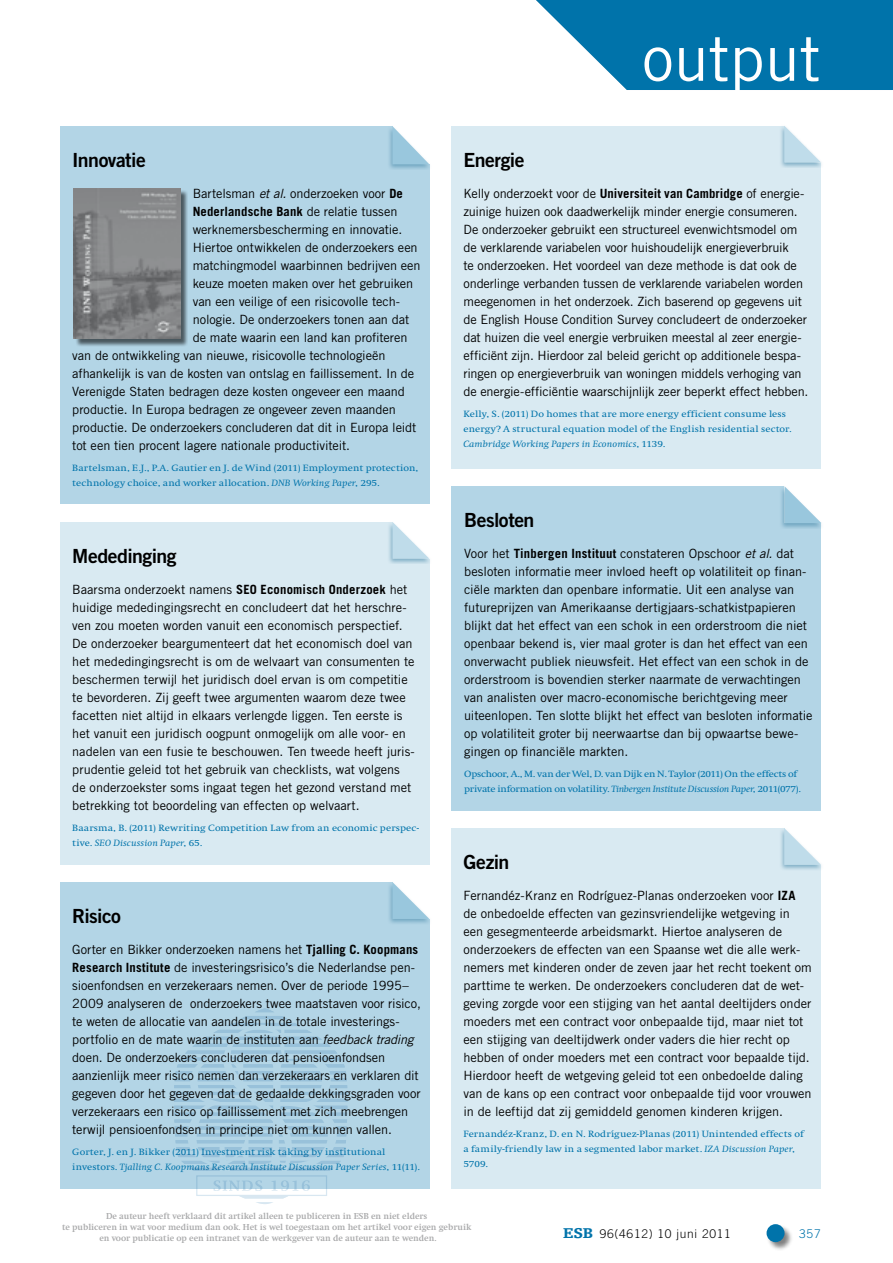
<style>
.page{position:relative;width:893px;height:1263px;background:#fff}
.page>*{position:absolute;margin:0;border:0;box-sizing:border-box;transform-origin:0 0}
.t1{font:63px "Trade Gothic";color:#fff}
.t2{font:19.5px "Trade Gothic Bold Two";letter-spacing:-.025em;color:#000}
.t3{font:12.75px/18px "Trade Gothic";letter-spacing:-.005em;color:#000}
.t4{font:700 12.75px "Trade Gothic";letter-spacing:.015em;color:#000}
.t5{font:300 12px "Trade Gothic";letter-spacing:.06em;color:#000}
.t6{font:300 12px "Trade Gothic";color:#0073aa}
.t7{font:9.45px/15px "Swift";letter-spacing:.005em;color:#0073aa;scale:1.11 1}
.t8{font:9.45px/15px "Swift";letter-spacing:-.025em;color:#0073aa;scale:1.11 1}
.t9{font:700 9px/10.8px "Swift";color:#707173;text-align:center}
.s1{font-style:italic}
.s2{font-weight:700}
.s3{font-weight:400}
.s4{font-family:"Egyptienne F";font-weight:900;font-size:15px;color:#0073aa}
</style>
<div class="page">
<div style="left:766px;top:1224px;width:27px;height:27px;background:#000;opacity:.5"></div>
<div style="left:766px;top:1224px;width:18px;height:18px;background:#0073aa;border-radius:50%"></div>
<svg style="left:536px;top:0;width:357px;height:90px;background:#2084b4"></svg>
<div style="left:60px;top:126px;width:369px;height:378px;background:#b3d5e6"></div>
<div style="left:387px;top:124px;width:45px;height:46px;background:#0073aa;opacity:.39"></div>
<svg style="left:392px;top:126px;width:37px;height:38px"></svg>
<div style="left:60px;top:522px;width:369px;height:342px;background:#d9eaf2"></div>
<div style="left:387px;top:520px;width:45px;height:44px;background:#0073aa;opacity:.39"></div>
<svg style="left:392px;top:522px;width:37px;height:37px"></svg>
<div style="left:60px;top:882px;width:369px;height:306px;background:#b3d5e6"></div>
<div style="left:387px;top:880px;width:45px;height:44px;background:#0073aa;opacity:.39"></div>
<svg style="left:392px;top:882px;width:37px;height:37px"></svg>
<div style="left:451px;top:126px;width:370px;height:342px;background:#d9eaf2"></div>
<div style="left:779px;top:123px;width:44px;height:45px;background:#0073aa;opacity:.39"></div>
<svg style="left:784px;top:126px;width:37px;height:37px"></svg>
<div style="left:451px;top:828px;width:370px;height:360px;background:#d9eaf2"></div>
<div style="left:779px;top:826px;width:44px;height:44px;background:#0073aa;opacity:.39"></div>
<svg style="left:784px;top:828px;width:37px;height:37px"></svg>
<div style="left:451px;top:486px;width:370px;height:324px;background:#b3d5e6"></div>
<div style="left:779px;top:484px;width:45px;height:44px;background:#0073aa;opacity:.39"></div>
<svg style="left:784px;top:486px;width:37px;height:37px"></svg>
<div style="left:75px;top:190px;width:113px;height:157px;background:#000;opacity:.59"></div>
<img style="left:74px;top:189px;width:106px;height:150px">
<svg style="left:161px;top:1008px;width:197px;height:196px"></svg>
<h2 class="t2" style="left:72px;top:147px;width:75px">Innovatie</h2>
<p class="t3" style="left:193px;top:184px;width:212px">Bartelsman <span class="s1">et al.</span> onderzoeken voor <span class="s2">De</span></p>
<p class="t4" style="left:193px;top:204px;width:206px">Nederlandsche Bank <span class="s3">de relatie tussen</span></p>
<p class="t3" style="left:193px;top:220px;width:211px">werknemersbescherming en innovatie.</p>
<p class="t3" style="left:193px;top:238px;width:226px">Hiertoe ontwikkelen de onderzoekers een</p>
<p class="t3" style="left:193px;top:256px;width:229px">matchingmodel waarbinnen bedrijven een</p>
<p class="t3" style="left:193px;top:274px;width:222px">keuze moeten maken over het gebruiken</p>
<p class="t3" style="left:193px;top:292px;width:209px">van een veilige of een risicovolle tech-</p>
<p class="t3" style="left:193px;top:310px;width:218px">nologie. De onderzoekers tonen aan dat</p>
<p class="t3" style="left:193px;top:328px;width:216px">de mate waarin een land kan profiteren</p>
<p class="t3" style="left:72px;top:346px;width:315px">van de ontwikkeling van nieuwe, risicovolle technologieën</p>
<p class="t3" style="left:72px;top:364px;width:344px">afhankelijk is van de kosten van ontslag en faillissement. In de</p>
<p class="t3" style="left:72px;top:382px;width:334px">Verenigde Staten bedragen deze kosten ongeveer een maand</p>
<p class="t3" style="left:72px;top:400px;width:325px">productie. In Europa bedragen ze ongeveer zeven maanden</p>
<p class="t3" style="left:72px;top:418px;width:346px">productie. De onderzoekers concluderen dat dit in Europa leidt</p>
<p class="t3" style="left:72px;top:436px;width:279px">tot een tien procent lagere nationale productiviteit.</p>
<p class="t7" style="left:72px;top:461px;width:313px">Bartelsman, E.J., P.A. Gautier en J. de Wind (2011) Employment protection, technology choice, and worker allocation. <span class="s1">DNB Working Paper</span>, 295.</p>
<h2 class="t2" style="left:72px;top:543px;width:106px">Mededinging</h2>
<p class="t3" style="left:72px;top:580px;width:344px">Baarsma onderzoekt namens <span class="s2">SEO Economisch Onderzoek</span> het huidige mededingingsrecht en concludeert dat het herschre&shy;ven zou moeten worden vanuit een economisch perspectief.<br>De onderzoeker beargumenteert dat het economisch doel van het mededingingsrecht is om de welvaart van consumenten te beschermen terwijl het juridisch doel ervan is om competitie te bevorderen. Zij geeft twee argumenten waarom deze twee facetten niet altijd in elkaars verlengde liggen. Ten eerste is het vanuit een juridisch oogpunt onmogelijk om alle voor- en nadelen van een fusie te beschouwen. Ten tweede heeft juris&shy;prudentie geleid tot het gebruik van checklists, wat volgens de onderzoekster soms ingaat tegen het gezond verstand met betrekking tot beoordeling van effecten op welvaart.</p>
<p class="t7" style="left:72px;top:821px;width:314px">Baarsma, B. (2011) Rewriting Competition Law from an economic perspec&shy;tive. <span class="s1">SEO Discussion Paper</span>, 65.</p>
<h2 class="t2" style="left:72px;top:903px;width:50px">Risico</h2>
<p class="t3" style="left:72px;top:940px;width:350px">Gorter en Bikker onderzoeken namens het <span class="s2">Tjalling C. Koopmans Research Institute</span> de investeringsrisico’s die Nederlandse pen&shy;sioenfondsen en verzekeraars nemen. Over de periode 1995– 2009 analyseren de onderzoekers twee maatstaven voor risico, te weten de allocatie van aandelen in de totale investerings&shy;portfolio en de mate waarin de instituten aan <span class="s1">feedback trading </span>doen. De onderzoekers concluderen dat pensioenfondsen aanzienlijk meer risico nemen dan verzekeraars en verklaren dit gegeven door het gegeven dat de gedaalde dekkingsgraden voor verzekeraars een risico op faillissement met zich meebrengen terwijl pensioenfondsen in principe niet om kunnen vallen.</p>
<p class="t7" style="left:72px;top:1145px;width:315px">Gorter, J. en J. Bikker (2011) Investment risk taking by institutional investors. <span class="s1">Tjalling C. Koopmans Research Institute Discussion Paper Series</span>, 11(11).</p>
<h1 class="t1" style="left:642px;top:20px;width:180px">output</h1>
<h2 class="t2" style="left:463px;top:147px;width:63px">Energie</h2>
<p class="t3" style="left:463px;top:184px;width:346px">Kelly onderzoekt voor de <span class="s2">Universiteit van Cambridge</span> of energie&shy;zuinige huizen ook daadwerkelijk minder energie consumeren.<br>De onderzoeker gebruikt een structureel evenwichtsmodel om de verklarende variabelen voor huishoudelijk energieverbruik<br>te onderzoeken. Het voordeel van deze methode is dat ook de onderlinge verbanden tussen de verklarende variabelen worden meegenomen in het onderzoek. Zich baserend op gegevens uit de English House Condition Survey concludeert de onderzoeker dat huizen die veel energie verbruiken meestal al zeer energie&shy;efficiënt zijn. Hierdoor zal beleid gericht op additionele bespa&shy;ringen op energieverbruik van woningen middels verhoging van de energie-efficiëntie waarschijnlijk zeer beperkt effect hebben.</p>
<p class="t7" style="left:463px;top:407px;width:297px">Kelly, S. (2011) Do homes that are more energy efficient consume less energy? A structural equation model of the English residential sector.<br><span class="s1">Cambridge Working Papers in Economics</span>, 1139.</p>
<h2 class="t2" style="left:464px;top:507px;width:72px">Besloten</h2>
<p class="t3" style="left:464px;top:544px;width:350px">Voor het <span class="s2">Tinbergen Instituut</span> constateren Opschoor <span class="s1">et al.</span> dat besloten informatie meer invloed heeft op volatiliteit op finan&shy;ciële markten dan openbare informatie. Uit een analyse van futureprijzen van Amerikaanse dertigjaars-schatkistpapieren blijkt dat het effect van een schok in een orderstroom die niet openbaar bekend is, vier maal groter is dan het effect van een onverwacht publiek nieuwsfeit. Het effect van een schok in de orderstroom is bovendien sterker naarmate de verwachtingen van analisten over macro-economische berichtgeving meer uiteenlopen. Ten slotte blijkt het effect van besloten informatie op volatiliteit groter bij neerwaartse dan bij opwaartse bewe&shy;gingen op financiële markten.</p>
<p class="t8" style="left:464px;top:767px;width:305px">Opschoor, A., M. van der Wel, D. van Dijk en N. Taylor (2011) On the effects of private information on volatility. <span class="s1">Tinbergen Institute Discussion Paper</span>, 2011(077).</p>
<h2 class="t2" style="left:463px;top:849px;width:47px">Gezin</h2>
<p class="t3" style="left:463px;top:886px;width:350px">Fernandéz-Kranz en Rodríguez-Planas onderzoeken voor <span class="s2">IZA<br></span>de onbedoelde effecten van gezinsvriendelijke wetgeving in een gesegmenteerde arbeidsmarkt. Hiertoe analyseren de onderzoekers de effecten van een Spaanse wet die alle werk&shy;nemers met kinderen onder de zeven jaar het recht toekent om parttime te werken. De onderzoekers concluderen dat de wet&shy;geving zorgde voor een stijging van het aantal deeltijders onder moeders met een contract voor onbepaalde tijd, maar niet tot een stijging van deeltijdwerk onder vaders die hier recht op hebben of onder moeders met een contract voor bepaalde tijd.<br>Hierdoor heeft de wetgeving geleid tot een onbedoelde daling van de kans op een contract voor onbepaalde tijd voor vrouwen in de leeftijd dat zij gemiddeld genomen kinderen krijgen.</p>
<p class="t7" style="left:463px;top:1127px;width:308px">Fernandéz-Kranz, D. en N. Rodríguez-Planas (2011) Unintended effects of a family-friendly law in a segmented labor market. <span class="s1">IZA Discussion Paper</span>,<br>5709.</p>
<p class="t9" style="left:62px;top:1211px;width:411px">De auteur heeft verklaard dit artikel alleen te publiceren in ESB en niet elders<br>te publiceren in wat voor medium dan ook. Het is wel toegestaan om het artikel voor eigen gebruik en voor publicatie op een intranet van de werkgever van de auteur aan te wenden.</p>
<p class="t5" style="left:563px;top:1226px;width:169px"><span class="s4">ESB</span> 96(4612) 10 juni 2011</p>
<p class="t6" style="left:799px;top:1226px;width:23px">357</p>
</div>
